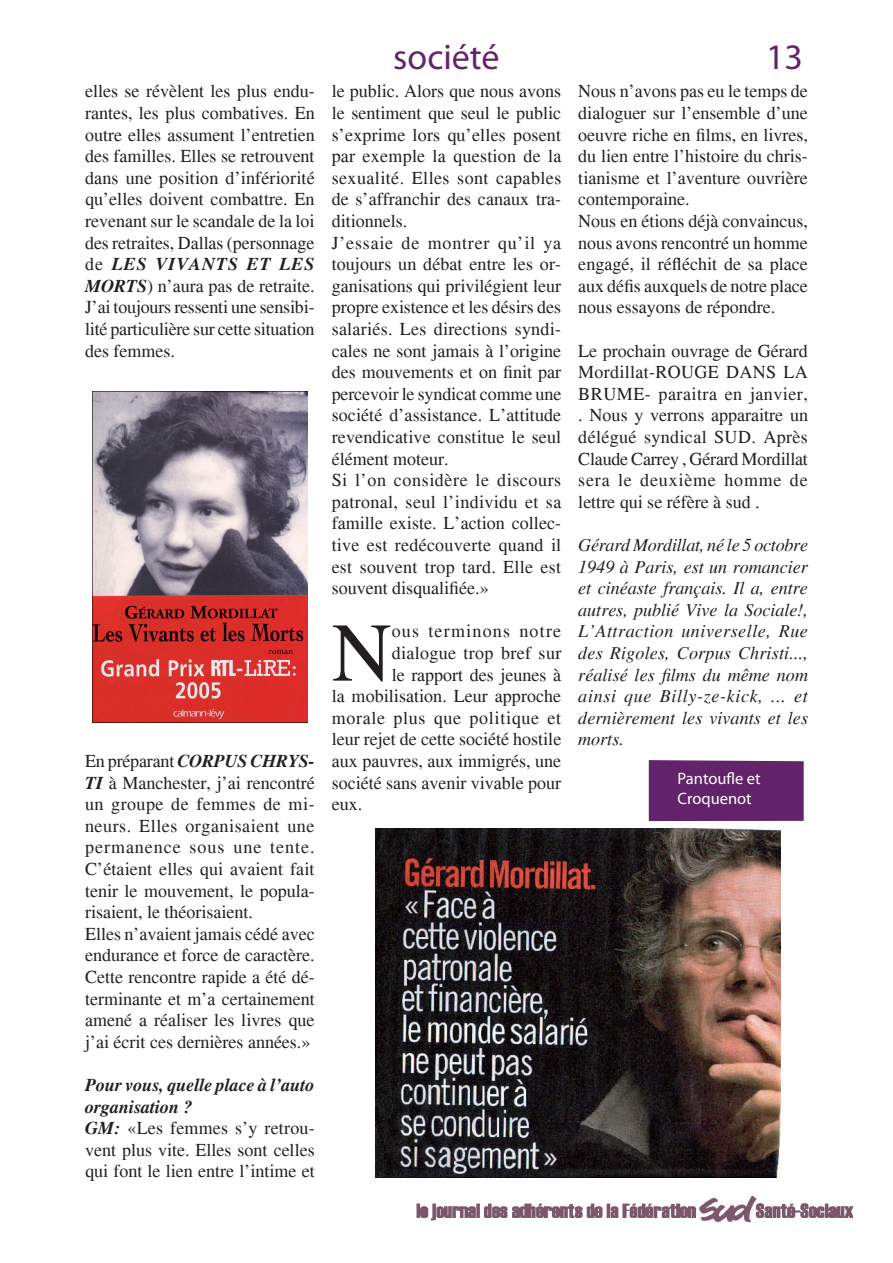
<style>
.page{position:relative;width:893px;height:1263px;background:#fff}
.page>*{position:absolute;margin:0;border:0;box-sizing:border-box;transform-origin:0 0}
.t1{font:83.1px "Times";color:#231f20}
.t2{font:36px "Myriad Pro";color:#63236a}
.t3{font:18px/21.6px "Times";color:#231f20}
.t4{font:italic 18px/21.6px "Times";letter-spacing:.005em;color:#231f20;text-align:justify}
.t5{font:18px "Times";letter-spacing:.04em;color:#231f20}
.t6{font:18px "Times";letter-spacing:.02em;color:#231f20}
.t7{font:18px "Times";letter-spacing:.065em;color:#231f20}
.t8{font:16.5px/19.8px "Myriad Pro";color:#fff}
.s1{font-weight:700;font-style:italic}
</style>
<div class="page">
<img style="left:417px;top:1195px;width:435px;height:27px">
<img style="left:92px;top:391px;width:215px;height:332px">
<img style="left:375px;top:829px;width:406px;height:348px">
<div style="left:648px;top:760px;width:156px;height:61px;background:#63236a"></div>
<p class="t3" style="left:85px;top:80px;width:231px;text-align:justify">elles se révèlent les plus endu&shy;rantes, les plus combatives. En outre elles assument l’entretien des familles. Elles se retrouvent dans une position d’infériorité qu’elles doivent combattre. En revenant sur le scandale de la loi des retraites, Dallas (personnage de <span class="s1">LES VIVANTS ET LES MORTS</span>) n’aura pas de retraite.<br>J’ai toujours ressenti une sensibi&shy;lité particulière sur cette situation des femmes.</p>
<p class="t3" style="left:85px;top:750px;width:231px">En préparant <span class="s1">CORPUS CHRYS-<br>TI</span> à Manchester, j’ai rencontré un groupe de femmes de mi&shy;neurs. Elles organisaient une permanence sous une tente.<br>C’étaient elles qui avaient fait tenir le mouvement, le popula&shy;risaient, le théorisaient.<br>Elles n’avaient jamais cédé avec endurance et force de caractère.<br>Cette rencontre rapide a été dé&shy;terminante et m’a certainement amené a réaliser les livres que j’ai écrit ces dernières années.»</p>
<p class="t3" style="left:85px;top:1074px;width:231px"><span class="s1">Pour vous, quelle place à l’auto organisation ?<br>GM:</span> «Les femmes s’y retrou&shy;vent plus vite. Elles sont celles qui font le lien entre l’intime et</p>
<h2 class="t2" style="left:393px;top:35px;width:108px">société</h2>
<h2 class="t2" style="left:766px;top:35px;width:38px">13</h2>
<p class="t3" style="left:332px;top:80px;width:231px">le public. Alors que nous avons le sentiment que seul le public s’exprime lors qu’elles posent par exemple la question de la sexualité. Elles sont capables de s’affranchir des canaux tra&shy;ditionnels.<br>J’essaie de montrer qu’il ya toujours un débat entre les or&shy;ganisations qui privilégient leur propre existence et les désirs des salariés. Les directions syndi&shy;cales ne sont jamais à l’origine des mouvements et on finit par percevoir le syndicat comme une société d’assistance. L’attitude revendicative constitue le seul élément moteur.<br>Si l’on considère le discours patronal, seul l’individu et sa famille existe. L’action collec&shy;tive est redécouverte quand il est souvent trop tard. Elle est souvent disqualifiée.»</p>
<h1 class="t1" style="left:332px;top:603px;width:61px">N</h1>
<p class="t7" style="left:392px;top:621px;width:171px">ous terminons notre</p>
<p class="t6" style="left:392px;top:642px;width:171px">dialogue trop bref sur</p>
<p class="t3" style="left:392px;top:664px;width:171px">le rapport des jeunes à</p>
<p class="t3" style="left:332px;top:685px;width:231px">la mobilisation. Leur approche</p>
<p class="t5" style="left:332px;top:707px;width:231px">morale plus que politique et</p>
<p class="t3" style="left:332px;top:728px;width:231px">leur rejet de cette société hostile</p>
<p class="t3" style="left:332px;top:750px;width:231px">aux pauvres, aux immigrés, une</p>
<p class="t3" style="left:332px;top:772px;width:231px">société sans avenir vivable pour</p>
<p class="t3" style="left:332px;top:793px;width:32px">eux.</p>
<p class="t3" style="left:578px;top:80px;width:231px">Nous n’avons pas eu le temps de dialoguer sur l’ensemble d’une oeuvre riche en films, en livres, du lien entre l’histoire du chris&shy;tianisme et l’aventure ouvrière contemporaine.<br>Nous en étions déjà convaincus, nous avons rencontré un homme engagé, il réfléchit de sa place aux défis auxquels de notre place nous essayons de répondre.</p>
<p class="t3" style="left:578px;top:340px;width:231px;text-align:justify">Le prochain ouvrage de Gérard Mordillat-ROUGE DANS LA BRUME- paraitra en janvier, . Nous y verrons apparaitre un délégué syndical SUD. Après Claude Carrey , Gérard Mordillat sera le deuxième homme de lettre qui se réfère à sud .</p>
<p class="t4" style="left:578px;top:534px;width:231px">Gérard Mordillat, né le 5 octobre 1949 à Paris, est un romancier et cinéaste français. Il a, entre autres, publié Vive la Sociale!, L’Attraction universelle, Rue des Rigoles, Corpus Christi..., réalisé les films du même nom ainsi que Billy-ze-kick, ... et dernièrement les vivants et les morts.</p>
<p class="t8" style="left:678px;top:768px;width:85px">Pantoufle et<br>Croquenot</p>
</div>
